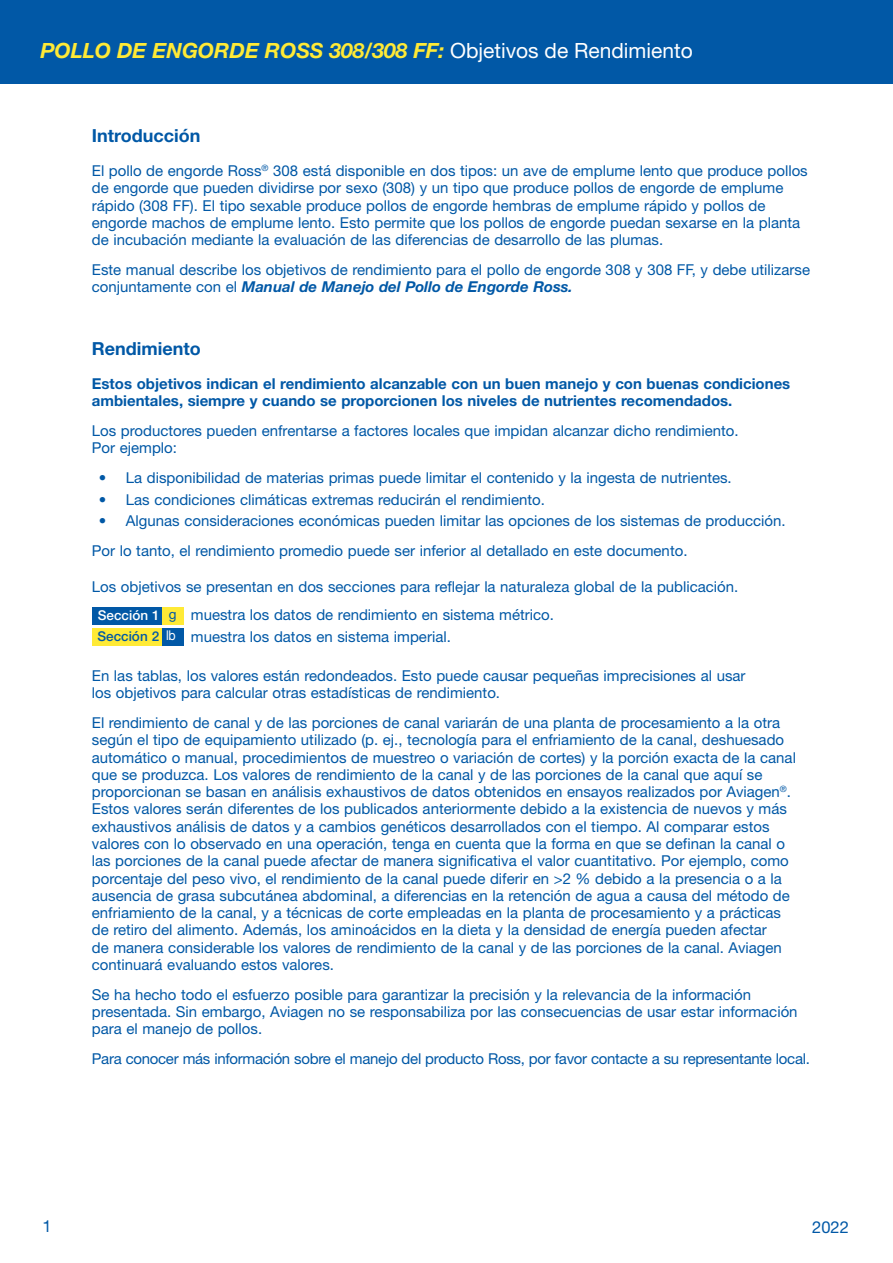
<style>
.page{position:relative;width:893px;height:1263px;background:#fff}
.page>*{position:absolute;margin:0;border:0;box-sizing:border-box;transform-origin:0 0}
.t1{font:italic 700 21px "Helvetica Neue LT Pro";color:#ffea36}
.page_heading{font:700 18px "Helvetica Neue LT Pro";color:#0158a6}
.t2{font:16.5px "Helvetica Neue LT Pro";color:#0158a6}
.Body{font:15px/17.2px "Helvetica Neue LT Pro";color:#0158a6}
.Body-2{font:700 15px/17.2px "Helvetica Neue LT Pro";color:#0158a6}
.Body-3{font:15px "Helvetica Neue LT Pro";letter-spacing:-.02em;color:#0158a6}
.t3{font:500 13.5px "Helvetica Neue LT Pro";color:#fff}
.t4{font:500 13.5px "Helvetica Neue LT Pro";color:#0158a6}
.t5{font:13.5px "Helvetica Neue LT Pro";color:#fff;scale:.9 1}
.t6{font:13.5px "Helvetica Neue LT Pro";color:#0158a6}
.s1{font-weight:400;font-style:normal;color:#fff}
.s2{font-weight:700;font-style:italic}
</style>
<div class="page">
<div style="left:0;top:0;width:893px;height:84px;background:#0158a6"></div>
<div style="left:161px;top:607px;width:23px;height:17px;background:#ffea36"></div>
<div style="left:92px;top:607px;width:69px;height:17px;background:#0158a6"></div>
<div style="left:161px;top:629px;width:23px;height:17px;background:#0158a6"></div>
<div style="left:92px;top:629px;width:69px;height:17px;background:#ffea36"></div>
<h1 class="t1" style="left:40px;top:37px;width:654px">POLLO DE ENGORDE ROSS 308/308 FF: <span class="s1">Objetivos de Rendimiento</span></h1>
<p class="page_heading" style="left:92px;top:124px;width:110px">Introducción</p>
<p class="Body" style="left:92px;top:162px;width:717px">El pollo de engorde Ross<sup>®</sup> 308 está disponible en dos tipos: un ave de emplume lento que produce pollos de engorde que pueden dividirse por sexo (308) y un tipo que produce pollos de engorde de emplume rápido (308 FF). El tipo sexable produce pollos de engorde hembras de emplume rápido y pollos de engorde machos de emplume lento. Esto permite que los pollos de engorde puedan sexarse en la planta de incubación mediante la evaluación de las diferencias de desarrollo de las plumas.</p>
<p class="Body" style="left:92px;top:261px;width:720px">Este manual describe los objetivos de rendimiento para el pollo de engorde 308 y 308 FF, y debe utilizarse conjuntamente con el <span class="s2">Manual de Manejo del Pollo de Engorde Ross.</span></p>
<p class="page_heading" style="left:92px;top:337px;width:110px">Rendimiento</p>
<p class="Body-2" style="left:92px;top:374px;width:700px">Estos objetivos indican el rendimiento alcanzable con un buen manejo y con buenas condiciones ambientales, siempre y cuando se proporcionen los niveles de nutrientes recomendados.</p>
<p class="Body" style="left:92px;top:422px;width:648px">Los productores pueden enfrentarse a factores locales que impidan alcanzar dicho rendimiento.<br>Por ejemplo:</p>
<p class="Body" style="left:99px;top:469px;width:634px">• La disponibilidad de materias primas puede limitar el contenido y la ingesta de nutrientes.</p>
<p class="Body" style="left:99px;top:491px;width:448px">• Las condiciones climáticas extremas reducirán el rendimiento.</p>
<p class="Body" style="left:99px;top:512px;width:688px">• Algunas consideraciones económicas pueden limitar las opciones de los sistemas de producción.</p>
<p class="Body" style="left:92px;top:542px;width:597px">Por lo tanto, el rendimiento promedio puede ser inferior al detallado en este documento.</p>
<p class="Body" style="left:92px;top:577px;width:648px">Los objetivos se presentan en dos secciones para reflejar la naturaleza global de la publicación.</p>
<p class="t3" style="left:98px;top:607px;width:63px">Sección 1</p>
<p class="t6" style="left:169px;top:605px;width:9px">g</p>
<p class="t4" style="left:97px;top:628px;width:63px">Sección 2</p>
<p class="t5" style="left:166px;top:627px;width:12px">lb</p>
<p class="Body" style="left:191px;top:606px;width:365px">muestra los datos de rendimiento en sistema métrico.</p>
<p class="Body" style="left:191px;top:627px;width:261px">muestra los datos en sistema imperial.</p>
<p class="Body" style="left:92px;top:667px;width:655px">En las tablas, los valores están redondeados. Esto puede causar pequeñas imprecisiones al usar los objetivos para calcular otras estadísticas de rendimiento.</p>
<p class="Body" style="left:92px;top:714px;width:706px">El rendimiento de canal y de las porciones de canal variarán de una planta de procesamiento a la otra según el tipo de equipamiento utilizado (p. ej., tecnología para el enfriamiento de la canal, deshuesado automático o manual, procedimientos de muestreo o variación de cortes) y la porción exacta de la canal que se produzca. Los valores de rendimiento de la canal y de las porciones de la canal que aquí se proporcionan se basan en análisis exhaustivos de datos obtenidos en ensayos realizados por Aviagen<sup>®</sup>.<br>Estos valores serán diferentes de los publicados anteriormente debido a la existencia de nuevos y más exhaustivos análisis de datos y a cambios genéticos desarrollados con el tiempo. Al comparar estos valores con lo observado en una operación, tenga en cuenta que la forma en que se definan la canal o las porciones de la canal puede afectar de manera significativa el valor cuantitativo. Por ejemplo, como porcentaje del peso vivo, el rendimiento de la canal puede diferir en &gt;2 % debido a la presencia o a la ausencia de grasa subcutánea abdominal, a diferencias en la retención de agua a causa del método de enfriamiento de la canal, y a técnicas de corte empleadas en la planta de procesamiento y a prácticas de retiro del alimento. Además, los aminoácidos en la dieta y la densidad de energía pueden afectar<br>de manera considerable los valores de rendimiento de la canal y de las porciones de la canal. Aviagen continuará evaluando estos valores.</p>
<p class="Body" style="left:92px;top:985px;width:707px">Se ha hecho todo el esfuerzo posible para garantizar la precisión y la relevancia de la información presentada. Sin embargo, Aviagen no se responsabiliza por las consecuencias de usar estar información para el manejo de pollos.</p>
<p class="Body-3" style="left:92px;top:1050px;width:720px">Para conocer más información sobre el manejo del producto Ross, por favor contacte a su representante local.</p>
<p class="t2" style="left:43px;top:1216px;width:11px">1</p>
<p class="t2" style="left:812px;top:1216px;width:38px">2022</p>
</div>
